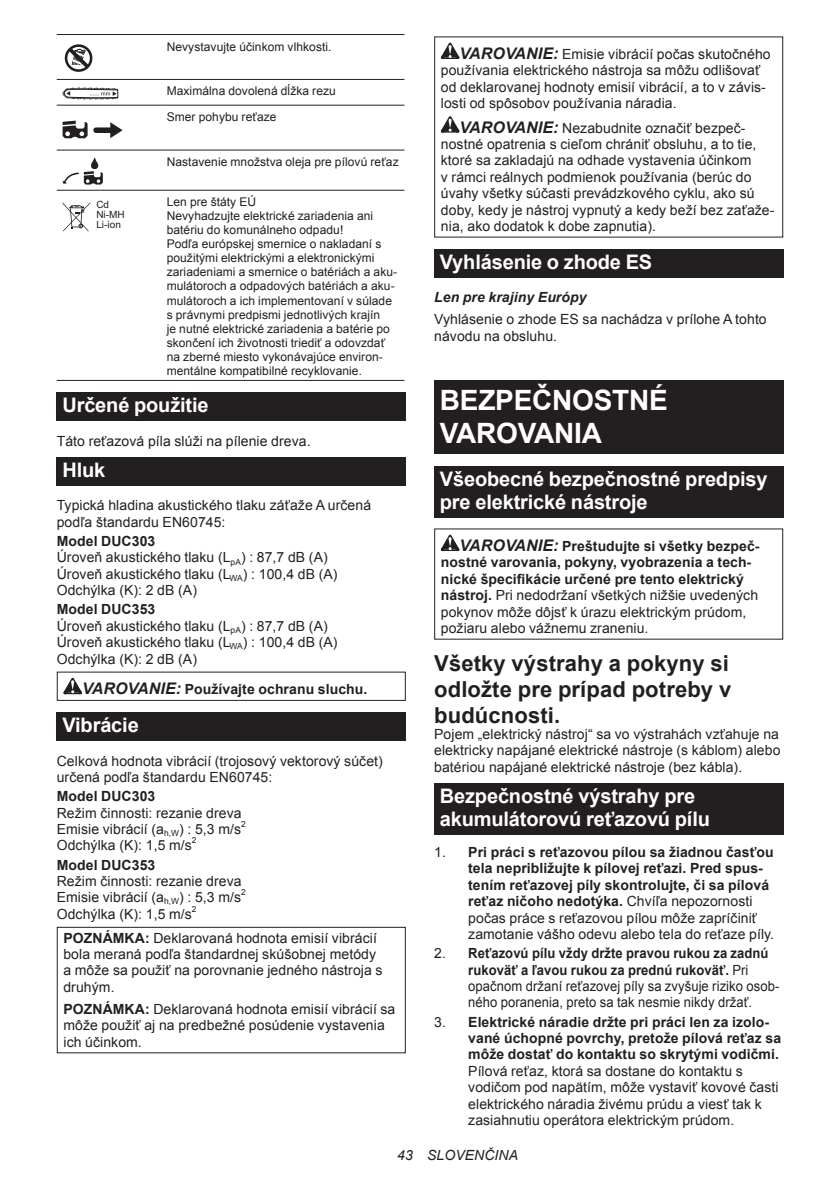
<style>
.page{position:relative;width:840px;height:1191px;background:#fff}
.page>*{position:absolute;margin:0;border:0;box-sizing:border-box;transform-origin:0 0}
.t1{font:700 28px/32.8px "Arial";letter-spacing:-.01em;color:#fff}
.t2{font:700 22px/25.8px "Arial";letter-spacing:.005em;color:#231f20;text-align:justify}
.t3{font:700 20px/23.4px "Arial";letter-spacing:-.01em;color:#fff}
.t4{font:14px/16.4px "Arial";letter-spacing:.005em;color:#231f20}
.t5{font:700 14px/16.4px "Arial";letter-spacing:.005em;color:#231f20}
.t6{font:italic 700 14px "Arial";letter-spacing:.005em;color:#231f20}
.t7{font:italic 14px "Arial";letter-spacing:.005em;color:#231f20}
.t8{font:12px/14px "Arial";letter-spacing:.005em;color:#231f20}
.t9{font:10px/10px "Arial";color:#231f20}
.t10{font:8.4px "Arial";color:#231f20}
.s1{font-weight:700}
.s2{font-style:italic;font-size:16px}
.s3{font-weight:700;font-style:italic;font-size:16px}
.s4{font-weight:400}
</style>
<div class="page">
<hr style="left:57px;top:34px;width:104px;height:1px;background:#231f20">
<hr style="left:161px;top:34px;width:243px;height:1px;background:#231f20">
<hr style="left:57px;top:79px;width:104px;height:1px;background:#231f20">
<hr style="left:161px;top:79px;width:243px;height:1px;background:#231f20">
<hr style="left:57px;top:105px;width:104px;height:1px;background:#231f20">
<hr style="left:161px;top:105px;width:243px;height:1px;background:#231f20">
<hr style="left:57px;top:150px;width:104px;height:1px;background:#231f20">
<hr style="left:161px;top:150px;width:243px;height:1px;background:#231f20">
<hr style="left:57px;top:190px;width:104px;height:1px;background:#231f20">
<hr style="left:161px;top:190px;width:243px;height:1px;background:#231f20">
<hr style="left:57px;top:380px;width:104px;height:1px;background:#231f20">
<hr style="left:161px;top:380px;width:243px;height:1px;background:#231f20">
<svg style="left:65px;top:44px;width:28px;height:28px"></svg>
<svg style="left:62px;top:87px;width:56px;height:12px"></svg>
<svg style="left:93px;top:122px;width:29px;height:16px"></svg>
<svg style="left:63px;top:121px;width:24px;height:17px"></svg>
<svg style="left:62px;top:158px;width:41px;height:26px"></svg>
<svg style="left:62px;top:202px;width:28px;height:29px"></svg>
<div style="left:57px;top:392px;width:348px;height:29px;background:#231f20"></div>
<div style="left:57px;top:457px;width:348px;height:28px;background:#231f20"></div>
<svg style="left:63px;top:678px;width:19px;height:16px"></svg>
<div style="left:57px;top:671px;width:348px;height:30px;border:1px solid #231f20"></div>
<div style="left:57px;top:712px;width:348px;height:28px;background:#231f20"></div>
<div style="left:57px;top:926px;width:348px;height:127px;border:1px solid #231f20"></div>
<svg style="left:440px;top:43px;width:19px;height:16px"></svg>
<svg style="left:440px;top:116px;width:19px;height:17px"></svg>
<div style="left:434px;top:249px;width:348px;height:28px;background:#231f20"></div>
<div style="left:434px;top:380px;width:348px;height:74px;background:#231f20"></div>
<div style="left:434px;top:465px;width:348px;height:52px;background:#231f20"></div>
<svg style="left:440px;top:534px;width:19px;height:17px"></svg>
<div style="left:434px;top:783px;width:348px;height:52px;background:#231f20"></div>
<p class="t8" style="left:167px;top:39px;width:166px">Nevystavujte účinkom vlhkosti.</p>
<p class="t8" style="left:167px;top:78px;width:170px;line-height:25.6px">Maximálna dovolená dĺžka rezu<br>Smer pohybu reťaze</p>
<p class="t8" style="left:167px;top:155px;width:233px">Nastavenie množstva oleja pre pílovú reťaz</p>
<p class="t9" style="left:96px;top:200px;width:30px">Cd<br>Ni-MH<br>Li-ion</p>
<p class="t8" style="left:167px;top:195px;width:232px">Len pre štáty EÚ<br>Nevyhadzujte elektrické zariadenia ani batériu do komunálneho odpadu!<br>Podľa európskej smernice o nakladaní s použitými elektrickými a elektronickými zariadeniami a smernice o batériách a aku&shy;mulátoroch a odpadových batériách a aku&shy;mulátoroch a ich implementovaní v súlade s právnymi predpismi jednotlivých krajín<br>je nutné elektrické zariadenia a batérie po skončení ich životnosti triediť a odovzdať na zberné miesto vykonávajúce environ&shy;mentálne kompatibilné recyklovanie.</p>
<h3 class="t3" style="left:62px;top:394px;width:148px">Určené použitie</h3>
<p class="t4" style="left:57px;top:433px;width:255px">Táto reťazová píla slúži na pílenie dreva.</p>
<h3 class="t3" style="left:62px;top:459px;width:44px">Hluk</h3>
<p class="t4" style="left:57px;top:497px;width:316px">Typická hladina akustického tlaku záťaže A určená podľa štandardu EN60745:</p>
<p class="t4" style="left:57px;top:533px;width:282px"><span class="s1">Model DUC303<br></span>Úroveň akustického tlaku (L<sub>pA</sub>) : 87,7 dB (A)<br>Úroveň akustického tlaku (L<sub>WA</sub>) : 100,4 dB (A)<br>Odchýlka (K): 2 dB (A)</p>
<p class="t4" style="left:57px;top:601px;width:282px"><span class="s1">Model DUC353<br></span>Úroveň akustického tlaku (L<sub>pA</sub>) : 87,7 dB (A)<br>Úroveň akustického tlaku (L<sub>WA</sub>) : 100,4 dB (A)<br>Odchýlka (K): 2 dB (A)</p>
<p class="t5" style="left:82px;top:681px;width:287px"><span class="s2">VAROVANIE:</span> Používajte ochranu sluchu.</p>
<h3 class="t3" style="left:62px;top:714px;width:78px">Vibrácie</h3>
<p class="t4" style="left:57px;top:752px;width:327px">Celková hodnota vibrácií (trojosový vektorový súčet) určená podľa štandardu EN60745:</p>
<p class="t5" style="left:57px;top:788px;width:100px">Model DUC303</p>
<p class="t4" style="left:57px;top:804px;width:186px">Režim činnosti: rezanie dreva<br>Emisie vibrácií (a<sub>h,W</sub>) : 5,3 m/s</p>
<p class="t10" style="left:241px;top:818px;width:6px">2</p>
<p class="t4" style="left:57px;top:837px;width:136px">Odchýlka (K): 1,5 m/s</p>
<p class="t10" style="left:192px;top:835px;width:6px">2</p>
<p class="t5" style="left:57px;top:857px;width:100px">Model DUC353</p>
<p class="t4" style="left:57px;top:873px;width:186px">Režim činnosti: rezanie dreva<br>Emisie vibrácií (a<sub>h,W</sub>) : 5,3 m/s</p>
<p class="t10" style="left:241px;top:887px;width:6px">2</p>
<p class="t4" style="left:57px;top:905px;width:136px">Odchýlka (K): 1,5 m/s</p>
<p class="t10" style="left:192px;top:903px;width:6px">2</p>
<p class="t4" style="left:63px;top:929px;width:320px"><span class="s1">POZNÁMKA:</span> Deklarovaná hodnota emisií vibrácií bola meraná podľa štandardnej skúšobnej metódy a môže sa použiť na porovnanie jedného nástroja s druhým.</p>
<p class="t4" style="left:63px;top:1001px;width:333px"><span class="s1">POZNÁMKA:</span> Deklarovaná hodnota emisií vibrácií sa môže použiť aj na predbežné posúdenie vystavenia ich účinkom.</p>
<p class="t4" style="left:440px;top:46px;width:331px;text-indent:19px"><span class="s3">VAROVANIE:</span> Emisie vibrácií počas skutočného používania elektrického nástroja sa môžu odlišovať od deklarovanej hodnoty emisií vibrácií, a to v závis&shy;losti od spôsobov používania náradia.</p>
<p class="t4" style="left:440px;top:120px;width:335px;text-indent:19px"><span class="s3">VAROVANIE:</span> Nezabudnite označiť bezpeč&shy;nostné opatrenia s cieľom chrániť obsluhu, a to tie, ktoré sa zakladajú na odhade vystavenia účinkom<br>v rámci reálnych podmienok používania (berúc do úvahy všetky súčasti prevádzkového cyklu, ako sú doby, kedy je nástroj vypnutý a kedy beží bez zaťaže&shy;nia, ako dodatok k dobe zapnutia).</p>
<h3 class="t3" style="left:439px;top:251px;width:214px">Vyhlásenie o zhode ES</h3>
<p class="t6" style="left:434px;top:288px;width:154px">Len pre krajiny Európy</p>
<p class="t4" style="left:434px;top:311px;width:334px">Vyhlásenie o zhode ES sa nachádza v prílohe A tohto návodu na obsluhu.</p>
<h1 class="t1" style="left:439px;top:385px;width:229px">BEZPEČNOSTNÉ<br>VAROVANIA</h1>
<h3 class="t3" style="left:439px;top:467px;width:329px">Všeobecné bezpečnostné predpisy pre elektrické nástroje</h3>
<p class="t5" style="left:440px;top:538px;width:320px;text-indent:19px"><span class="s2">VAROVANIE:</span> Preštudujte si všetky bezpeč&shy;nostné varovania, pokyny, vyobrazenia a tech&shy;nické špecifikácie určené pre tento elektrický nástroj. <span class="s4">Pri nedodržaní všetkých nižšie uvedených pokynov môže dôjsť k úrazu elektrickým prúdom, požiaru alebo vážnemu zraneniu.</span></p>
<h2 class="t2" style="left:434px;top:651px;width:298px">Všetky výstrahy a pokyny si odložte pre prípad potreby v budúcnosti.</h2>
<p class="t4" style="left:434px;top:726px;width:347px;text-align:justify">Pojem „elektrický nástroj“ sa vo výstrahách vzťahuje na elektricky napájané elektrické nástroje (s káblom) alebo batériou napájané elektrické nástroje (bez kábla).</p>
<h3 class="t3" style="left:439px;top:785px;width:271px">Bezpečnostné výstrahy pre akumulátorovú reťazovú pílu</h3>
<p class="t5" style="left:468px;top:844px;width:307px;text-indent:-34px"><span class="s4">1.</span> Pri práci s reťazovou pílou sa žiadnou časťou tela nepribližujte k pílovej reťazi. Pred spus&shy;tením reťazovej píly skontrolujte, či sa pílová reťaz ničoho nedotýka. <span class="s4">Chvíľa nepozornosti počas práce s reťazovou pílou môže zapríčiniť zamotanie vášho odevu alebo tela do reťaze píly.</span></p>
<p class="t4" style="left:468px;top:945px;width:312px;text-indent:-34px">2. <span class="s1">Reťazovú pílu vždy držte pravou rukou za zadnú rukoväť a ľavou rukou za prednú rukoväť.</span> Pri opačnom držaní reťazovej píly sa zvyšuje riziko osob&shy;ného poranenia, preto sa tak nesmie nikdy držať.</p>
<p class="t5" style="left:468px;top:1014px;width:314px;text-indent:-34px"><span class="s4">3.</span> Elektrické náradie držte pri práci len za izolo&shy;vané úchopné povrchy, pretože pílová reťaz sa môže dostať do kontaktu so skrytými vodičmi.</p>
<p class="t4" style="left:468px;top:1062px;width:312px">Pílová reťaz, ktorá sa dostane do kontaktu s vodičom pod napätím, môže vystaviť kovové časti elektrického náradia živému prúdu a viesť tak k zasiahnutiu operátora elektrickým prúdom.</p>
<p class="t7" style="left:397px;top:1146px;width:122px">43 SLOVENČINA</p>
</div>
